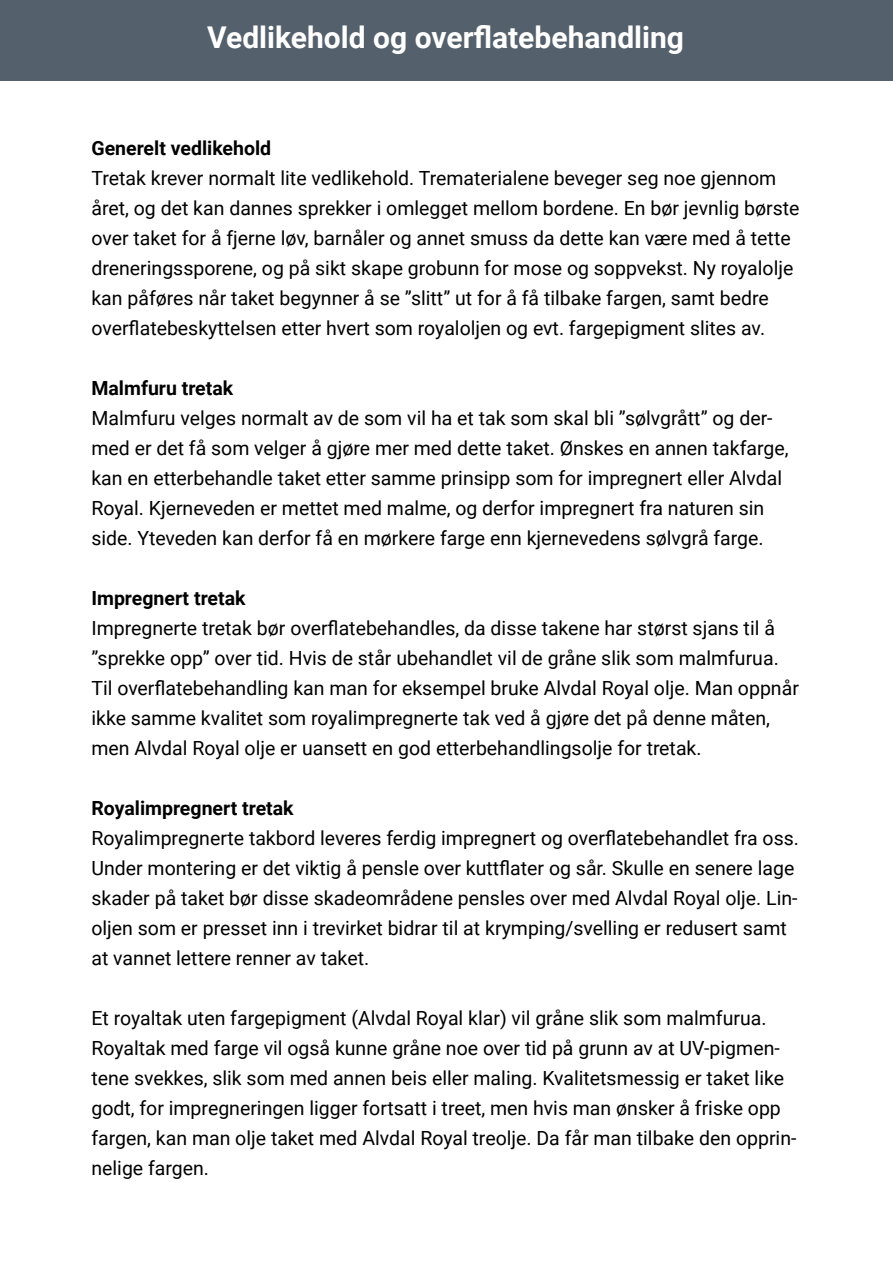
<style>
.page{position:relative;width:893px;height:1263px;background:#fff}
.page>*{position:absolute;margin:0;border:0;box-sizing:border-box;transform-origin:0 0}
.t1{font:700 30px "Roboto";color:#fff}
.t2{font:19.5px/30px "Roboto";color:#000}
.t3{font:700 19.5px "Roboto";color:#000}
</style>
<div class="page">
<div style="left:0;top:0;width:893px;height:80px;background:#54616c"></div>
<h1 class="t1" style="left:207px;top:17px;width:478px">Vedlikehold og overflatebehandling</h1>
<p class="t3" style="left:91px;top:134px;width:181px">Generelt vedlikehold</p>
<p class="t2" style="left:91px;top:162px;width:710px">Tretak krever normalt lite vedlikehold. Trematerialene beveger seg noe gjennom året, og det kan dannes sprekker i omlegget mellom bordene. En bør jevnlig børste over taket for å fjerne løv, barnåler og annet smuss da dette kan være med å tette dreneringssporene, og på sikt skape grobunn for mose og soppvekst. Ny royalolje kan påføres når taket begynner å se ”slitt” ut for å få tilbake fargen, samt bedre overflatebeskyttelsen etter hvert som royaloljen og evt. fargepigment slites av.</p>
<p class="t3" style="left:91px;top:374px;width:143px">Malmfuru tretak</p>
<p class="t2" style="left:91px;top:402px;width:699px">Malmfuru velges normalt av de som vil ha et tak som skal bli ”sølvgrått” og der&shy;med er det få som velger å gjøre mer med dette taket. Ønskes en annen takfarge, kan en etterbehandle taket etter samme prinsipp som for impregnert eller Alvdal Royal. Kjerneveden er mettet med malme, og derfor impregnert fra naturen sin side. Yteveden kan derfor få en mørkere farge enn kjernevedens sølvgrå farge.</p>
<p class="t3" style="left:91px;top:584px;width:156px">Impregnert tretak</p>
<p class="t2" style="left:91px;top:612px;width:709px">Impregnerte tretak bør overflatebehandles, da disse takene har størst sjans til å ”sprekke opp” over tid. Hvis de står ubehandlet vil de gråne slik som malmfurua.<br>Til overflatebehandling kan man for eksempel bruke Alvdal Royal olje. Man oppnår ikke samme kvalitet som royalimpregnerte tak ved å gjøre det på denne måten, men Alvdal Royal olje er uansett en god etterbehandlingsolje for tretak.</p>
<p class="t3" style="left:91px;top:794px;width:204px">Royalimpregnert tretak</p>
<p class="t2" style="left:91px;top:822px;width:709px">Royalimpregnerte takbord leveres ferdig impregnert og overflatebehandlet fra oss.<br>Under montering er det viktig å pensle over kuttflater og sår. Skulle en senere lage skader på taket bør disse skadeområdene pensles over med Alvdal Royal olje. Lin&shy;oljen som er presset inn i trevirket bidrar til at krymping/svelling er redusert samt at vannet lettere renner av taket.</p>
<p class="t2" style="left:91px;top:1002px;width:706px">Et royaltak uten fargepigment (Alvdal Royal klar) vil gråne slik som malmfurua.<br>Royaltak med farge vil også kunne gråne noe over tid på grunn av at UV-pigmen&shy;tene svekkes, slik som med annen beis eller maling. Kvalitetsmessig er taket like godt, for impregneringen ligger fortsatt i treet, men hvis man ønsker å friske opp fargen, kan man olje taket med Alvdal Royal treolje. Da får man tilbake den opprin&shy;nelige fargen.</p>
</div>
